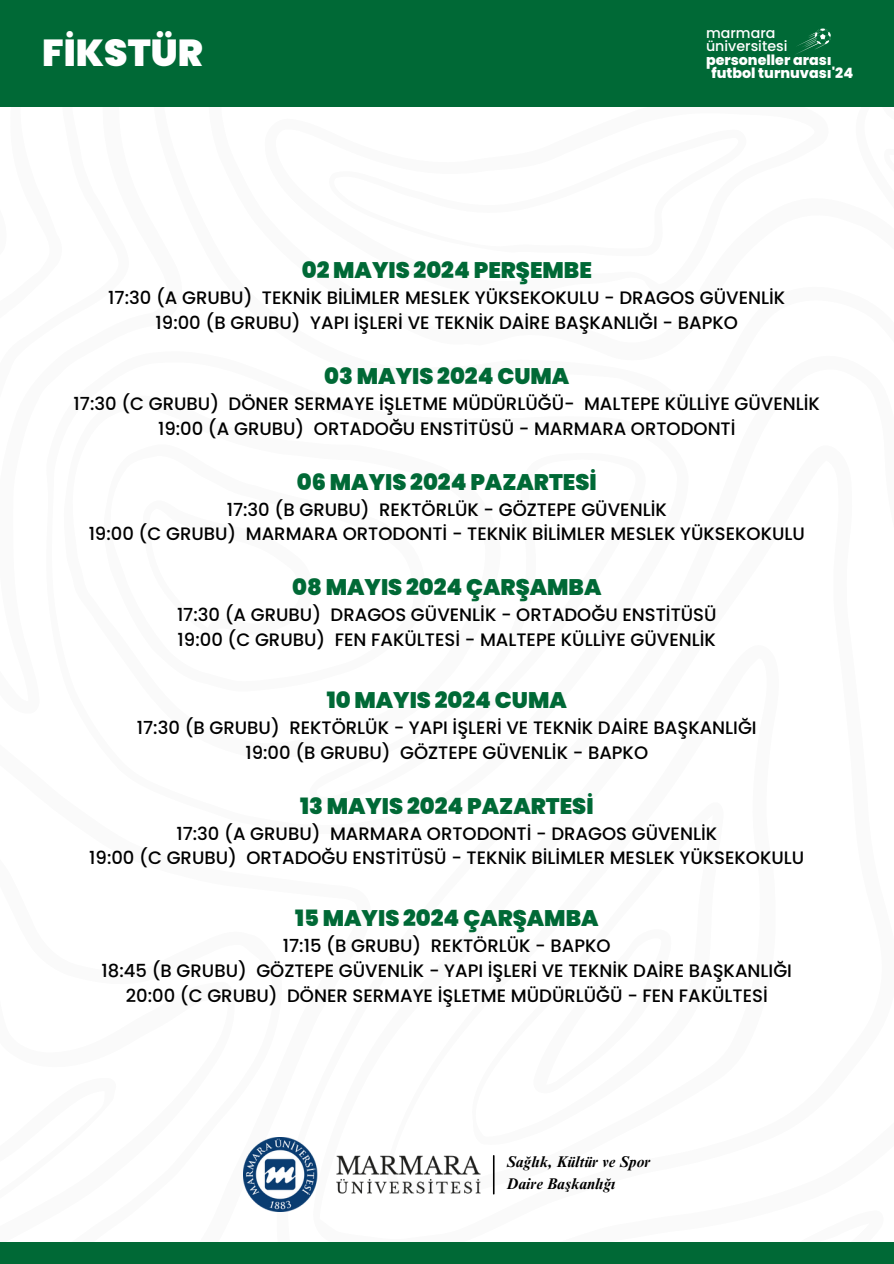
<style>
.page{position:relative;width:894px;height:1264px;background:#fff}
.page>*{position:absolute;margin:0;border:0;box-sizing:border-box;transform-origin:0 0}
.t1{font:900 37.5px "Poppins";color:#fff}
.t2{font:900 22.5px "Poppins";color:#006936}
.t3{font:500 18px/24.8px "Poppins";color:#000;text-align:center}
.t4{font:italic 700 15.45px/21.5px "Times NRMT Pro";color:#000}
.t5{font:800 14.25px/13.4px "Poppins";color:#fff}
.t6{font:500 14.25px "Poppins";color:#fff}
</style>
<div class="page">
<div style="left:0;top:0;width:893px;height:106px;background:#006936"></div>
<div style="left:0;top:1241px;width:893px;height:22px;background:#006936"></div>
<img style="left:243px;top:1137px;width:237px;height:74px">
<hr style="left:493px;top:1155px;width:1px;height:38px;background:#000">
<svg style="left:796px;top:28px;width:35px;height:26px"></svg>
<h2 class="t1" style="left:42px;top:26px;width:162px">FİKSTÜR</h2>
<h1 class="t6" style="left:705px;top:23px;width:71px">marmara</h1>
<p class="t6" style="left:705px;top:36px;width:83px">üniversitesi</p>
<p class="t5" style="left:711px;top:53px;width:143px;text-indent:-5px">personeller arası futbol turnuvası'24</p>
<p class="t2" style="left:302px;top:254px;width:291px">02 MAYIS 2024 PERŞEMBE</p>
<p class="t3" style="left:108px;top:285px;width:678px">17:30 (A GRUBU) TEKNİK BİLİMLER MESLEK YÜKSEKOKULU - DRAGOS GÜVENLİK<br>19:00 (B GRUBU) YAPI İŞLERİ VE TEKNİK DAİRE BAŞKANLIĞI - BAPKO</p>
<p class="t2" style="left:324px;top:360px;width:246px">03 MAYIS 2024 CUMA</p>
<p class="t3" style="left:74px;top:391px;width:747px">17:30 (C GRUBU) DÖNER SERMAYE İŞLETME MÜDÜRLÜĞÜ- MALTEPE KÜLLİYE GÜVENLİK<br>19:00 (A GRUBU) ORTADOĞU ENSTİTÜSÜ - MARMARA ORTODONTİ</p>
<h2 class="t2" style="left:297px;top:466px;width:301px">06 MAYIS 2024 PAZARTESİ</h2>
<h2 class="t3" style="left:89px;top:497px;width:717px">17:30 (B GRUBU) REKTÖRLÜK - GÖZTEPE GÜVENLİK<br>19:00 (C GRUBU) MARMARA ORTODONTİ - TEKNİK BİLİMLER MESLEK YÜKSEKOKULU</h2>
<h2 class="t2" style="left:292px;top:572px;width:310px">08 MAYIS 2024 ÇARŞAMBA</h2>
<h2 class="t3" style="left:177px;top:602px;width:541px;text-align:left">17:30 (A GRUBU) DRAGOS GÜVENLİK - ORTADOĞU ENSTİTÜSÜ<br>19:00 (C GRUBU) FEN FAKÜLTESİ - MALTEPE KÜLLİYE GÜVENLİK</h2>
<h2 class="t2" style="left:326px;top:684px;width:241px">10 MAYIS 2024 CUMA</h2>
<h2 class="t3" style="left:137px;top:715px;width:621px">17:30 (B GRUBU) REKTÖRLÜK - YAPI İŞLERİ VE TEKNİK DAİRE BAŞKANLIĞI<br>19:00 (B GRUBU) GÖZTEPE GÜVENLİK - BAPKO</h2>
<h2 class="t2" style="left:300px;top:790px;width:295px">13 MAYIS 2024 PAZARTESİ</h2>
<h2 class="t3" style="left:89px;top:821px;width:716px">17:30 (A GRUBU) MARMARA ORTODONTİ - DRAGOS GÜVENLİK<br>19:00 (C GRUBU) ORTADOĞU ENSTİTÜSÜ - TEKNİK BİLİMLER MESLEK YÜKSEKOKULU</h2>
<h2 class="t2" style="left:295px;top:902px;width:305px">15 MAYIS 2024 ÇARŞAMBA</h2>
<h2 class="t3" style="left:102px;top:933px;width:691px">17:15 (B GRUBU) REKTÖRLÜK - BAPKO<br>18:45 (B GRUBU) GÖZTEPE GÜVENLİK - YAPI İŞLERİ VE TEKNİK DAİRE BAŞKANLIĞI<br>20:00 (C GRUBU) DÖNER SERMAYE İŞLETME MÜDÜRLÜĞÜ - FEN FAKÜLTESİ</h2>
<p class="t4" style="left:506px;top:1153px;width:145px">Sağlık, Kültür ve Spor<br>Daire Başkanlığı</p>
</div>
